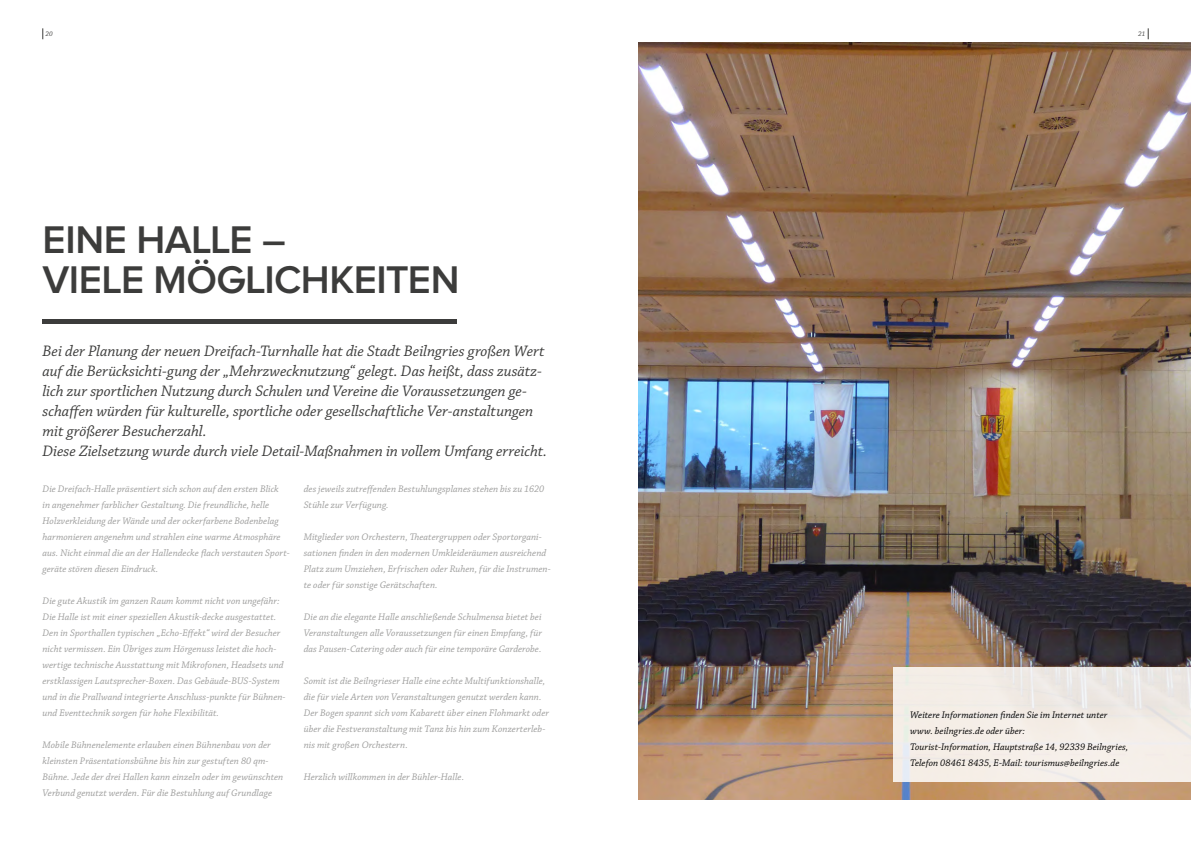
<style>
.page{position:relative;width:1191px;height:842px;background:#fff}
.page>*{position:absolute;margin:0;border:0;box-sizing:border-box;transform-origin:0 0}
.t1{font:600 40px/40px "Proxima Nova A";letter-spacing:-.015em;color:#3c3c3b}
.t2{font:italic 16px/20px "Chaparral Pro";letter-spacing:-.005em;color:#3c3c3b}
.t3{font:italic 10px/16px "Chaparral Pro";letter-spacing:.005em;color:#9d9d9c}
.t4{font:italic 10px/16px "Chaparral Pro";letter-spacing:.005em;color:#000}
.t5{font:italic 7px "Chaparral Pro";color:#3c3c3b}
</style>
<div class="page">
<img style="left:638px;top:43px;width:553px;height:756px">
<div style="left:893px;top:668px;width:298px;height:114px;background:#f4eee7"></div>
<hr style="left:43px;top:319px;width:414px;height:4px;background:#3c3c3b">
<p class="t5" style="left:45px;top:30px;width:9px">20</p>
<p class="t5" style="left:1138px;top:30px;width:9px">21</p>
<h1 class="t1" style="left:43px;top:219px;width:418px">EINE HALLE –<br>VIELE MÖGLICHKEITEN</h1>
<p class="t2" style="left:43px;top:342px;width:506px">Bei der Planung der neuen Dreifach-Turnhalle hat die Stadt Beilngries großen Wert auf die Berücksichti-gung der „Mehrzwecknutzung“ gelegt. Das heißt, dass zusätz&shy;lich zur sportlichen Nutzung durch Schulen und Vereine die Voraussetzungen ge&shy;schaffen würden für kulturelle, sportliche oder gesellschaftliche Ver-anstaltungen mit größerer Besucherzahl.<br>Diese Zielsetzung wurde durch viele Detail-Maßnahmen in vollem Umfang erreicht.</p>
<p class="t3" style="left:43px;top:481px;width:249px">Die Dreifach-Halle präsentiert sich schon auf den ersten Blick<br>in angenehmer farblicher Gestaltung. Die freundliche, helle Holzverkleidung der Wände und der ockerfarbene Bodenbelag harmonieren angenehm und strahlen eine warme Atmosphäre aus. Nicht einmal die an der Hallendecke flach verstauten Sport&shy;geräte stören diesen Eindruck.</p>
<p class="t3" style="left:43px;top:593px;width:245px">Die gute Akustik im ganzen Raum kommt nicht von ungefähr:<br>Die Halle ist mit einer speziellen Akustik-decke ausgestattet.<br>Den in Sporthallen typischen „Echo-Effekt“ wird der Besucher nicht vermissen. Ein Übriges zum Hörgenuss leistet die hoch&shy;wertige technische Ausstattung mit Mikrofonen, Headsets und erstklassigen Lautsprecher-Boxen. Das Gebäude-BUS-System und in die Prallwand integrierte Anschluss-punkte für Bühnen&shy;und Eventtechnik sorgen für hohe Flexibilität.</p>
<p class="t3" style="left:43px;top:737px;width:242px">Mobile Bühnenelemente erlauben einen Bühnenbau von der kleinsten Präsentationsbühne bis hin zur gestuften 80 qm-Bühne. Jede der drei Hallen kann einzeln oder im gewünschten Verbund genutzt werden. Für die Bestuhlung auf Grundlage</p>
<p class="t3" style="left:304px;top:481px;width:242px">des jeweils zutreffenden Bestuhlungsplanes stehen bis zu 1620<br>Stühle zur Verfügung.</p>
<p class="t3" style="left:304px;top:529px;width:248px">Mitglieder von Orchestern, Theatergruppen oder Sportorgani&shy;sationen finden in den modernen Umkleideräumen ausreichend Platz zum Umziehen, Erfrischen oder Ruhen, für die Instrumen&shy;te oder für sonstige Gerätschaften.</p>
<p class="t3" style="left:304px;top:609px;width:240px;text-align:justify">Die an die elegante Halle anschließende Schulmensa bietet bei Veranstaltungen alle Voraussetzungen für einen Empfang, für das Pausen-Catering oder auch für eine temporäre Garderobe.</p>
<p class="t3" style="left:304px;top:673px;width:247px">Somit ist die Beilngrieser Halle eine echte Multifunktionshalle, die für viele Arten von Veranstaltungen genutzt werden kann.<br>Der Bogen spannt sich vom Kabarett über einen Flohmarkt oder über die Festveranstaltung mit Tanz bis hin zum Konzerterleb&shy;nis mit großen Orchestern.</p>
<p class="t3" style="left:304px;top:769px;width:162px">Herzlich willkommen in der Bühler-Halle.</p>
<p class="t4" style="left:910px;top:707px;width:220px">Weitere Informationen finden Sie im Internet unter www. beilngries.de oder über:<br>Tourist-Information, Hauptstraße 14, 92339 Beilngries, Telefon 08461 8435, E-Mail: tourismus@beilngries.de</p>
</div>
